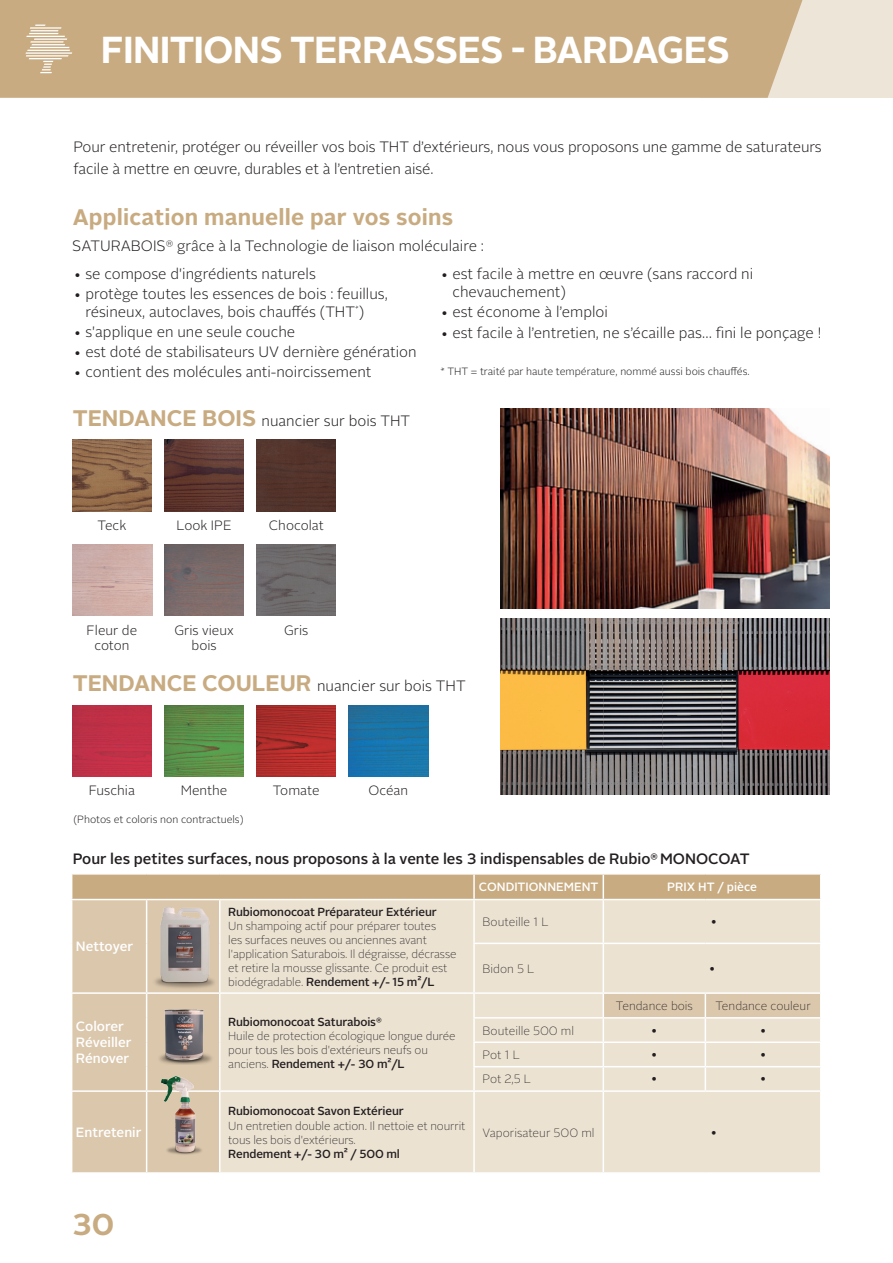
<style>
.page{position:relative;width:893px;height:1263px;background:#fff}
.page>*{position:absolute;margin:0;border:0;box-sizing:border-box;transform-origin:0 0}
.t1{font:700 37.5px "Alright Sans";letter-spacing:-.02em;color:#fff}
.t2{font:700 30px "Alright Sans";color:#c8ab81}
.t3{font:700 22.5px "Alright Sans";letter-spacing:.01em;color:#c8ab81}
.t4{font:300 15px/18px "Alright Sans";color:#231f20}
.t5{font:500 15px "Alright Sans";color:#231f20}
.t6{font:300 13.5px/15px "Alright Sans";color:#231f20;text-align:center}
.t7{font:500 13.5px/16.2px "Alright Sans";color:#fff}
.t8{font:100 12px "Alright Sans";color:#231f20}
.t9{font:500 12px "Alright Sans";color:#fff}
.t10{font:700 12px "Alright Sans";color:#231f20}
.t11{font:100 11.7px/14.1px "Alright Sans";letter-spacing:-.01em;color:#231f20}
.t12{font:500 11.7px "Alright Sans";letter-spacing:-.01em;color:#231f20}
.t13{font:300 10.5px "Alright Sans";color:#231f20}
.s1{font-weight:700;font-size:22.5px;color:#c8ab81}
.s2{font-weight:500}
</style>
<div class="page">
<div style="left:700px;top:0;width:193px;height:98px;background:#eee5d9"></div>
<div style="left:0;top:0;width:802px;height:98px;background:#c8ab81"></div>
<svg style="left:26px;top:25px;width:46px;height:48px;background:#d7c2a3"></svg>
<img style="left:72px;top:705px;width:80px;height:71px">
<img style="left:164px;top:705px;width:80px;height:71px">
<img style="left:349px;top:705px;width:79px;height:71px">
<img style="left:257px;top:705px;width:79px;height:71px">
<div style="left:72px;top:900px;width:147px;height:272px;background:#dbc7ac"></div>
<div style="left:220px;top:900px;width:600px;height:272px;background:#ebe2d2"></div>
<hr style="left:146px;top:900px;width:1px;height:43px;background:#fff">
<hr style="left:473px;top:900px;width:2px;height:43px;background:#fff">
<hr style="left:603px;top:900px;width:1px;height:43px;background:#fff">
<hr style="left:146px;top:943px;width:1px;height:49px;background:#fff">
<hr style="left:473px;top:943px;width:130px;height:1px;background:#fff">
<hr style="left:473px;top:944px;width:2px;height:48px;background:#fff">
<hr style="left:603px;top:943px;width:102px;height:1px;background:#fff">
<hr style="left:603px;top:944px;width:1px;height:48px;background:#fff">
<hr style="left:705px;top:943px;width:116px;height:1px;background:#fff">
<hr style="left:71px;top:992px;width:76px;height:2px;background:#fff">
<hr style="left:147px;top:992px;width:73px;height:2px;background:#fff">
<hr style="left:220px;top:992px;width:254px;height:2px;background:#fff">
<hr style="left:474px;top:992px;width:129px;height:2px;background:#fff">
<hr style="left:473px;top:994px;width:2px;height:23px;background:#fff">
<hr style="left:603px;top:992px;width:102px;height:2px;background:#fff">
<hr style="left:705px;top:992px;width:116px;height:2px;background:#fff">
<hr style="left:473px;top:1017px;width:130px;height:1px;background:#fff">
<hr style="left:473px;top:1018px;width:2px;height:23px;background:#fff">
<hr style="left:473px;top:1041px;width:130px;height:2px;background:#fff">
<hr style="left:473px;top:1043px;width:2px;height:23px;background:#fff">
<svg style="left:146px;top:994px;width:1px;height:96px"></svg>
<hr style="left:473px;top:1066px;width:130px;height:1px;background:#fff">
<hr style="left:473px;top:1067px;width:2px;height:23px;background:#fff">
<hr style="left:71px;top:1090px;width:76px;height:2px;background:#fff">
<hr style="left:147px;top:1090px;width:73px;height:2px;background:#fff">
<hr style="left:146px;top:1092px;width:1px;height:80px;background:#fff">
<hr style="left:220px;top:1090px;width:254px;height:2px;background:#fff">
<hr style="left:474px;top:1090px;width:129px;height:2px;background:#fff">
<hr style="left:473px;top:1092px;width:2px;height:80px;background:#fff">
<hr style="left:603px;top:1092px;width:1px;height:80px;background:#fff">
<div style="left:72px;top:874px;width:749px;height:25px;background:#c8ab81"></div>
<hr style="left:147px;top:873px;width:73px;height:2px;background:#fff">
<hr style="left:220px;top:873px;width:254px;height:2px;background:#fff">
<hr style="left:474px;top:873px;width:129px;height:2px;background:#fff">
<hr style="left:603px;top:873px;width:102px;height:2px;background:#fff">
<hr style="left:705px;top:873px;width:116px;height:2px;background:#fff">
<svg style="left:603px;top:994px;width:218px;height:96px;background:#e8ddcb"></svg>
<hr style="left:603px;top:1090px;width:102px;height:2px;background:#fff">
<hr style="left:705px;top:1090px;width:116px;height:2px;background:#fff">
<img style="left:151px;top:907px;width:66px;height:84px">
<img style="left:156px;top:1007px;width:59px;height:58px">
<img style="left:161px;top:1077px;width:42px;height:78px">
<img style="left:72px;top:440px;width:80px;height:71px">
<img style="left:164px;top:440px;width:80px;height:71px">
<div style="left:257px;top:440px;width:79px;height:71px;background:#53332b"></div>
<img style="left:164px;top:544px;width:80px;height:72px">
<img style="left:257px;top:544px;width:79px;height:72px">
<img style="left:500px;top:409px;width:329px;height:200px">
<img style="left:500px;top:619px;width:329px;height:175px">
<h1 class="t1" style="left:101px;top:24px;width:630px">FINITIONS TERRASSES - BARDAGES</h1>
<p class="t4" style="left:73px;top:136px;width:750px;line-height:22.5px">Pour entretenir, protéger ou réveiller vos bois THT d’extérieurs, nous vous proposons une gamme de saturateurs facile à mettre en œuvre, durables et à l’entretien aisé.</p>
<h3 class="t3" style="left:73px;top:201px;width:382px">Application manuelle par vos soins</h3>
<p class="t4" style="left:72px;top:237px;width:413px">SATURABOIS<sup>®</sup> grâce à la Technologie de liaison moléculaire :</p>
<p class="t4" style="left:73px;top:265px;width:244px">• se compose d'ingrédients naturels</p>
<p class="t4" style="left:85px;top:285px;width:304px;text-indent:-12px">• protège toutes les essences de bois : feuillus, résineux, autoclaves, bois chauffés (THT<sup>*</sup>)</p>
<p class="t4" style="left:73px;top:323px;width:223px">• s'applique en une seule couche</p>
<p class="t4" style="left:73px;top:343px;width:345px">• est doté de stabilisateurs UV dernière génération</p>
<p class="t4" style="left:73px;top:363px;width:300px">• contient des molécules anti-noircissement</p>
<p class="t4" style="left:452px;top:265px;width:302px;text-indent:-12px">• est facile à mettre en œuvre (sans raccord ni chevauchement)</p>
<p class="t4" style="left:440px;top:303px;width:169px">• est économe à l’emploi</p>
<p class="t4" style="left:440px;top:324px;width:382px">• est facile à l’entretien, ne s’écaille pas… fini le ponçage !</p>
<p class="t13" style="left:440px;top:364px;width:311px">* THT = traité par haute température, nommé aussi bois chauffés.</p>
<p class="t4" style="left:73px;top:412px;width:339px"><span class="s1">TENDANCE BOIS</span> nuancier sur bois THT</p>
<p class="t6" style="left:98px;top:518px;width:30px">Teck</p>
<p class="t6" style="left:177px;top:518px;width:56px">Look IPE</p>
<p class="t6" style="left:269px;top:518px;width:57px">Chocolat</p>
<p class="t6" style="left:87px;top:622px;width:52px">Fleur de coton</p>
<p class="t6" style="left:174px;top:622px;width:61px">Gris vieux bois</p>
<p class="t6" style="left:284px;top:622px;width:26px">Gris</p>
<p class="t4" style="left:73px;top:677px;width:394px"><span class="s1">TENDANCE COULEUR</span> nuancier sur bois THT</p>
<p class="t6" style="left:89px;top:783px;width:47px">Fuschia</p>
<p class="t6" style="left:181px;top:783px;width:48px">Menthe</p>
<p class="t6" style="left:273px;top:783px;width:48px">Tomate</p>
<p class="t6" style="left:369px;top:783px;width:41px">Océan</p>
<p class="t13" style="left:73px;top:812px;width:172px">(Photos et coloris non contractuels)</p>
<p class="t5" style="left:73px;top:848px;width:678px">Pour les petites surfaces, nous proposons à la vente les 3 indispensables de Rubio<sup>®</sup> MONOCOAT</p>
<p class="t7" style="left:76px;top:939px;width:59px">Nettoyer</p>
<p class="t9" style="left:479px;top:879px;width:121px">CONDITIONNEMENT</p>
<p class="t9" style="left:667px;top:879px;width:91px">PRIX HT / pièce</p>
<p class="t12" style="left:228px;top:903px;width:210px">Rubiomonocoat Préparateur Extérieur</p>
<p class="t11" style="left:228px;top:919px;width:230px">Un shampoing actif pour préparer toutes<br>les surfaces neuves ou anciennes avant l'application Saturabois. Il dégraisse, décrasse et retire la mousse glissante. Ce produit est biodégradable. <span class="s2">Rendement +/- 15 m²/L</span></p>
<p class="t8" style="left:483px;top:914px;width:68px">Bouteille 1 L</p>
<p class="t10" style="left:711px;top:913px;width:8px">•</p>
<p class="t8" style="left:483px;top:960px;width:53px">Bidon 5 L</p>
<p class="t10" style="left:709px;top:960px;width:8px">•</p>
<p class="t8" style="left:616px;top:998px;width:79px">Tendance bois</p>
<p class="t8" style="left:715px;top:998px;width:97px">Tendance couleur</p>
<p class="t7" style="left:76px;top:1018px;width:57px">Colorer<br>Réveiller<br>Rénover</p>
<p class="t11" style="left:228px;top:1014px;width:229px"><span class="s2">Rubiomonocoat Saturabois</span><sup>®<br></sup>Huile de protection écologique longue durée pour tous les bois d'extérieurs neufs ou anciens. <span class="s2">Rendement +/- 30 m²/L</span></p>
<p class="t7" style="left:76px;top:1124px;width:67px">Entretenir</p>
<p class="t12" style="left:228px;top:1103px;width:177px">Rubiomonocoat Savon Extérieur</p>
<p class="t11" style="left:228px;top:1118px;width:239px">Un entretien double action. Il nettoie et nourrit tous les bois d'extérieurs.</p>
<p class="t12" style="left:228px;top:1145px;width:173px">Rendement +/- 30 m² / 500 ml</p>
<p class="t8" style="left:483px;top:1022px;width:93px">Bouteille 500 ml</p>
<p class="t10" style="left:651px;top:1022px;width:8px">•</p>
<p class="t10" style="left:760px;top:1022px;width:8px">•</p>
<p class="t8" style="left:483px;top:1047px;width:39px">Pot 1 L</p>
<p class="t10" style="left:651px;top:1046px;width:8px">•</p>
<p class="t10" style="left:760px;top:1046px;width:8px">•</p>
<p class="t8" style="left:483px;top:1071px;width:50px">Pot 2,5 L</p>
<p class="t10" style="left:651px;top:1071px;width:8px">•</p>
<p class="t10" style="left:760px;top:1071px;width:8px">•</p>
<p class="t8" style="left:483px;top:1124px;width:114px">Vaporisateur 500 ml</p>
<p class="t10" style="left:711px;top:1124px;width:8px">•</p>
<h2 class="t2" style="left:72px;top:1203px;width:44px">30</h2>
</div>
